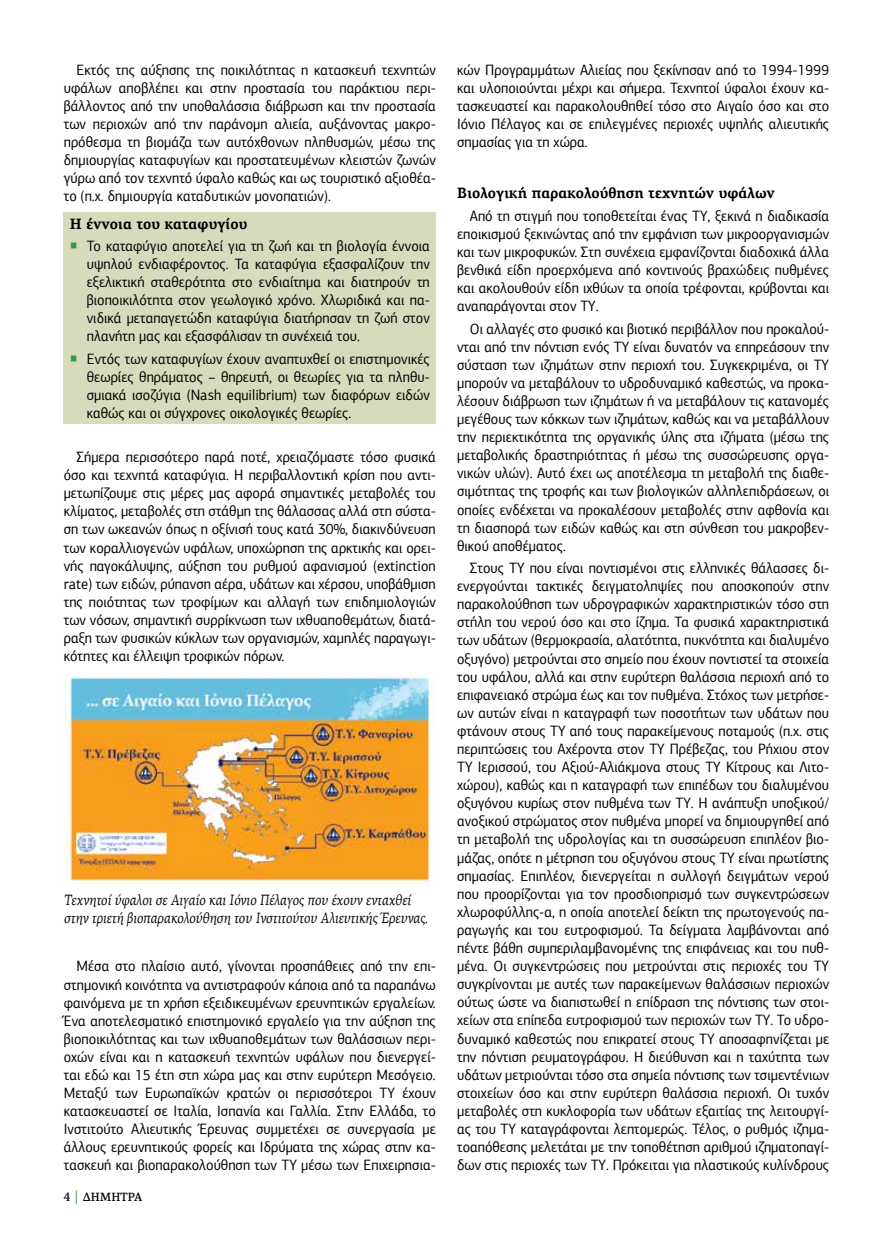
<style>
.page{position:relative;width:893px;height:1234px;background:#fff}
.page>*{position:absolute;margin:0;border:0;box-sizing:border-box;transform-origin:0 0}
.t1{font:15px/18.1px "PF Agora Sans Pro";color:#000;text-align:justify;scale:.94 1}
.t2{font:italic 15px/18px "PF Agora Serif Pro";color:#000;scale:.86 1}
.t3{font:700 15px "PF Agora Serif Pro";color:#000;scale:.94 1}
.t4{font:500 12px "PF Agora Serif Pro";color:#000;scale:.94 1}
.s1{font-size:15px;color:#369845}
</style>
<div class="page">
<div style="left:64px;top:212px;width:372px;height:211px;background:#d7dbbc"></div>
<img style="left:64px;top:676px;width:370px;height:208px">
<p class="t1" style="left:64px;top:61px;width:397px;text-indent:13px">Εκτός της αύξησης της ποικιλότητας η κατασκευή τεχνητών υφάλων αποβλέπει και στην προστασία του παράκτιου περι&shy;βάλλοντος από την υποθαλάσσια διάβρωση και την προστασία των περιοχών από την παράνομη αλιεία, αυξάνοντας μακρο&shy;πρόθεσμα τη βιομάζα των αυτόχθονων πληθυσμών, μέσω της δημιουργίας καταφυγίων και προστατευμένων κλειστών ζωνών γύρω από τον τεχνητό ύφαλο καθώς και ως τουριστικό αξιοθέα&shy;το (π.χ. δημιουργία καταδυτικών μονοπατιών).</p>
<p class="t3" style="left:70px;top:214px;width:190px">Η έννοια του καταφυγίου</p>
<p class="t1" style="left:87px;top:237px;width:366px">Το καταφύγιο αποτελεί για τη ζωή και τη βιολογία έννοια υψηλού ενδιαφέροντος. Τα καταφύγια εξασφαλίζουν την εξελικτική σταθερότητα στο ενδιαίτημα και διατηρούν τη βιοποικιλότητα στον γεωλογικό χρόνο. Χλωριδικά και πα&shy;νιδικά μεταπαγετώδη καταφύγια διατήρησαν τη ζωή στον πλανήτη μας και εξασφάλισαν τη συνέχειά του.</p>
<p class="t1" style="left:87px;top:349px;width:366px">Εντός των καταφυγίων έχουν αναπτυχθεί οι επιστημονικές θεωρίες θηράματος – θηρευτή, οι θεωρίες για τα πληθυ&shy;σμιακά ισοζύγια (Nash equilibrium) των διαφόρων ειδών καθώς και οι σύγχρονες οικολογικές θεωρίες.</p>
<p class="t1" style="left:64px;top:448px;width:397px;text-indent:13px">Σήμερα περισσότερο παρά ποτέ, χρειαζόμαστε τόσο φυσικά όσο και τεχνητά καταφύγια. Η περιβαλλοντική κρίση που αντι&shy;μετωπίζουμε στις μέρες μας αφορά σημαντικές μεταβολές του κλίματος, μεταβολές στη στάθμη της θάλασσας αλλά στη σύστα&shy;ση των ωκεανών όπως η οξίνισή τους κατά 30%, διακινδύνευση των κοραλλιογενών υφάλων, υποχώρηση της αρκτικής και ορει&shy;νής παγοκάλυψης, αύξηση του ρυθμού αφανισμού (extinction rate) των ειδών, ρύπανση αέρα, υδάτων και χέρσου, υποβάθμιση της ποιότητας των τροφίμων και αλλαγή των επιδημιολογιών των νόσων, σημαντική συρρίκνωση των ιχθυαποθεμάτων, διατά&shy;ραξη των φυσικών κύκλων των οργανισμών, χαμηλές παραγωγι&shy;κότητες και έλλειψη τροφικών πόρων.</p>
<p class="t2" style="left:64px;top:890px;width:425px">Τεχνητοί ύφαλοι σε Αιγαίο και Ιόνιο Πέλαγος που έχουν ενταχθεί στην τριετή βιοπαρακολούθηση του Ινστιτούτου Αλιευτικής Έρευνας.</p>
<p class="t1" style="left:64px;top:957px;width:397px;text-indent:13px">Μέσα στο πλαίσιο αυτό, γίνονται προσπάθειες από την επι&shy;στημονική κοινότητα να αντιστραφούν κάποια από τα παραπάνω φαινόμενα με τη χρήση εξειδικευμένων ερευνητικών εργαλείων.<br>Ένα αποτελεσματικό επιστημονικό εργαλείο για την αύξηση της βιοποικιλότητας και των ιχθυαποθεμάτων των θαλάσσιων περι&shy;οχών είναι και η κατασκευή τεχνητών υφάλων που διενεργεί&shy;ται εδώ και 15 έτη στη χώρα μας και στην ευρύτερη Μεσόγειο.<br>Μεταξύ των Ευρωπαϊκών κρατών οι περισσότεροι ΤΥ έχουν κατασκευαστεί σε Ιταλία, Ισπανία και Γαλλία. Στην Ελλάδα, το Ινστιτούτο Αλιευτικής Έρευνας συμμετέχει σε συνεργασία με άλλους ερευνητικούς φορείς και Ιδρύματα της χώρας στην κα&shy;τασκευή και βιοπαρακολούθηση των ΤΥ μέσω των Επιχειρησια-</p>
<p class="t4" style="left:64px;top:1189px;width:85px">4 <span class="s1">|</span> ΔΗΜΗΤΡΑ</p>
<p class="t1" style="left:457px;top:61px;width:397px">κών Προγραμμάτων Αλιείας που ξεκίνησαν από το 1994-1999 και υλοποιούνται μέχρι και σήμερα. Τεχνητοί ύφαλοι έχουν κα&shy;τασκευαστεί και παρακολουθηθεί τόσο στο Αιγαίο όσο και στο Ιόνιο Πέλαγος και σε επιλεγμένες περιοχές υψηλής αλιευτικής σημασίας για τη χώρα.</p>
<p class="t3" style="left:457px;top:184px;width:339px">Βιολογική παρακολούθηση τεχνητών υφάλων</p>
<p class="t1" style="left:457px;top:206px;width:397px;text-indent:13px">Από τη στιγμή που τοποθετείται ένας ΤΥ, ξεκινά η διαδικασία εποικισμού ξεκινώντας από την εμφάνιση των μικροοργανισμών και των μικροφυκών. Στη συνέχεια εμφανίζονται διαδοχικά άλλα βενθικά είδη προερχόμενα από κοντινούς βραχώδεις πυθμένες και ακολουθούν είδη ιχθύων τα οποία τρέφονται, κρύβονται και αναπαράγονται στον ΤΥ.</p>
<p class="t1" style="left:457px;top:319px;width:397px;text-indent:13px">Οι αλλαγές στο φυσικό και βιοτικό περιβάλλον που προκαλού&shy;νται από την πόντιση ενός ΤΥ είναι δυνατόν να επηρεάσουν την σύσταση των ιζημάτων στην περιοχή του. Συγκεκριμένα, οι ΤΥ μπορούν να μεταβάλουν το υδροδυναμικό καθεστώς, να προκα&shy;λέσουν διάβρωση των ιζημάτων ή να μεταβάλουν τις κατανομές μεγέθους των κόκκων των ιζημάτων, καθώς και να μεταβάλλουν την περιεκτικότητα της οργανικής ύλης στα ιζήματα (μέσω της μεταβολικής δραστηριότητας ή μέσω της συσσώρευσης οργα&shy;νικών υλών). Αυτό έχει ως αποτέλεσμα τη μεταβολή της διαθε&shy;σιμότητας της τροφής και των βιολογικών αλληλεπιδράσεων, οι οποίες ενδέχεται να προκαλέσουν μεταβολές στην αφθονία και τη διασπορά των ειδών καθώς και στη σύνθεση του μακροβεν&shy;θικού αποθέματος.</p>
<p class="t1" style="left:457px;top:558px;width:397px;text-indent:13px">Στους ΤΥ που είναι ποντισμένοι στις ελληνικές θάλασσες δι&shy;ενεργούνται τακτικές δειγματοληψίες που αποσκοπούν στην παρακολούθηση των υδρογραφικών χαρακτηριστικών τόσο στη στήλη του νερού όσο και στο ίζημα. Τα φυσικά χαρακτηριστικά των υδάτων (θερμοκρασία, αλατότητα, πυκνότητα και διαλυμένο οξυγόνο) μετρούνται στο σημείο που έχουν ποντιστεί τα στοιχεία του υφάλου, αλλά και στην ευρύτερη θαλάσσια περιοχή από το επιφανειακό στρώμα έως και τον πυθμένα. Στόχος των μετρήσε&shy;ων αυτών είναι η καταγραφή των ποσοτήτων των υδάτων που φτάνουν στους ΤΥ από τους παρακείμενους ποταμούς (π.χ. στις περιπτώσεις του Αχέροντα στον ΤΥ Πρέβεζας, του Ρήχιου στον ΤΥ Ιερισσού, του Αξιού-Αλιάκμονα στους ΤΥ Κίτρους και Λιτο&shy;χώρου), καθώς και η καταγραφή των επιπέδων του διαλυμένου οξυγόνου κυρίως στον πυθμένα των ΤΥ. Η ανάπτυξη υποξικού/ ανοξικού στρώματος στον πυθμένα μπορεί να δημιουργηθεί από τη μεταβολή της υδρολογίας και τη συσσώρευση επιπλέον βιο&shy;μάζας, οπότε η μέτρηση του οξυγόνου στους ΤΥ είναι πρωτίστης σημασίας. Επιπλέον, διενεργείται η συλλογή δειγμάτων νερού που προορίζονται για τον προσδιοπρισμό των συγκεντρώσεων χλωροφύλλης-α, η οποία αποτελεί δείκτη της πρωτογενούς πα&shy;ραγωγής και του ευτροφισμού. Τα δείγματα λαμβάνονται από πέντε βάθη συμπεριλαμβανομένης της επιφάνειας και του πυθ&shy;μένα. Οι συγκεντρώσεις που μετρούνται στις περιοχές του ΤΥ συγκρίνονται με αυτές των παρακείμενων θαλάσσιων περιοχών ούτως ώστε να διαπιστωθεί η επίδραση της πόντισης των στοι&shy;χείων στα επίπεδα ευτροφισμού των περιοχών των ΤΥ. Το υδρο&shy;δυναμικό καθεστώς που επικρατεί στους ΤΥ αποσαφηνίζεται με την πόντιση ρευματογράφου. Η διεύθυνση και η ταχύτητα των υδάτων μετριούνται τόσο στα σημεία πόντισης των τσιμεντένιων στοιχείων όσο και στην ευρύτερη θαλάσσια περιοχή. Οι τυχόν μεταβολές στη κυκλοφορία των υδάτων εξαιτίας της λειτουργί&shy;ας του ΤΥ καταγράφονται λεπτομερώς. Τέλος, ο ρυθμός ιζημα&shy;τοαπόθεσης μελετάται με την τοποθέτηση αριθμού ιζηματοπαγί&shy;δων στις περιοχές των ΤΥ. Πρόκειται για πλαστικούς κυλίνδρους</p>
</div>
